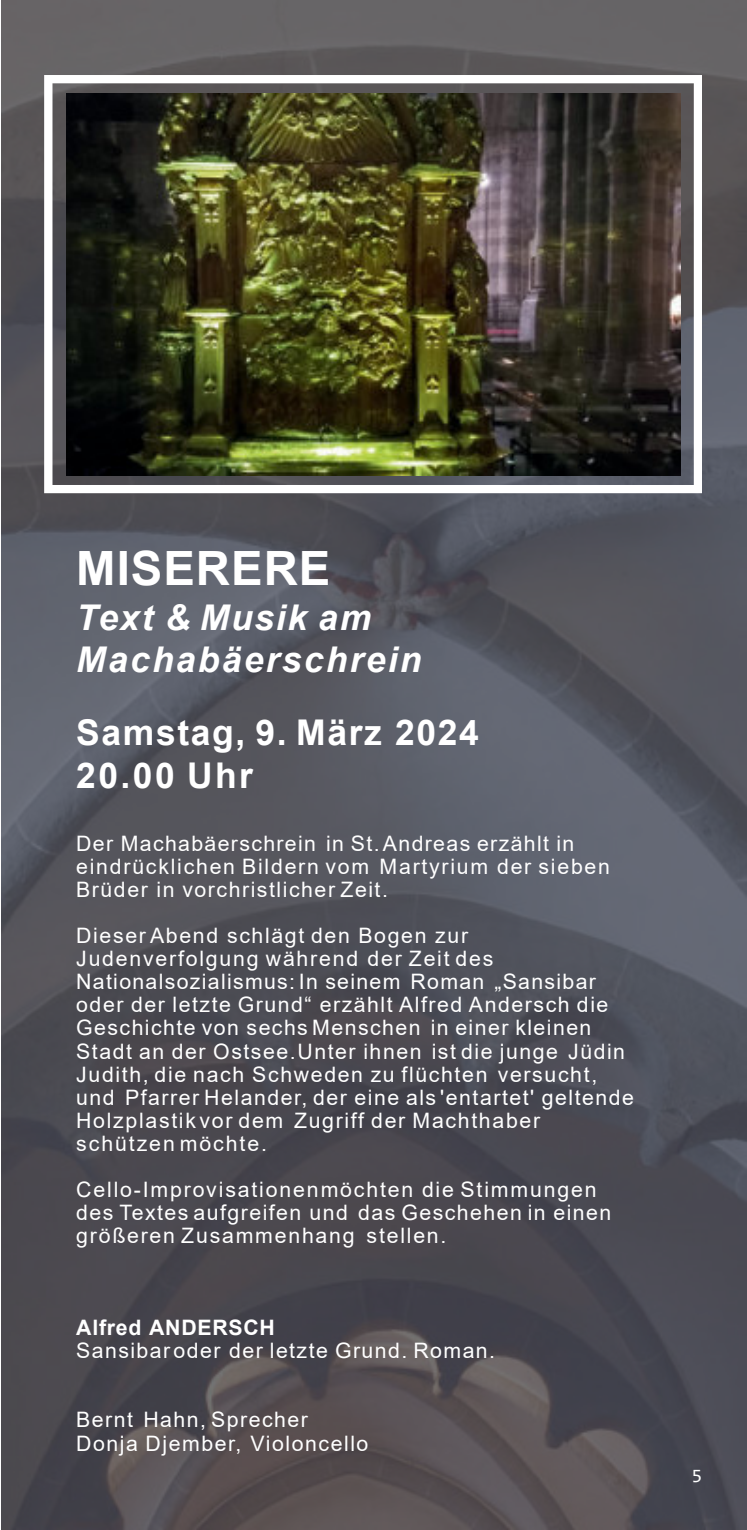
<style>
.page{position:relative;width:747px;height:1530px;background:#fff}
.page>*{position:absolute;margin:0;border:0;box-sizing:border-box;transform-origin:0 0}
.t1{font:700 47.25px "Arial";letter-spacing:.02em;color:#fff}
.t2{font:italic 700 35.5px/42.5px "Arial";letter-spacing:.065em;color:#fff}
.t3{font:700 35.5px/42.5px "Arial";letter-spacing:.045em;color:#fff}
.t4{font:21.25px/23px "Arial";letter-spacing:.07em;color:#fff}
.t5{font:700 21.25px "Arial";letter-spacing:.035em;color:#fff}
.t6{font:19px "Consolas";color:#fff}
</style>
<div class="page">
<img style="left:1px;top:0;width:745px;height:1530px">
<svg style="left:44px;top:75px;width:657px;height:418px"></svg>
<img style="left:66px;top:93px;width:613px;height:383px">
<h1 class="t1" style="left:76px;top:551px;width:255px">MISERERE</h1>
<h2 class="t2" style="left:76px;top:599px;width:346px">Text &amp; Musik am<br>Machabäerschrein</h2>
<h2 class="t3" style="left:76px;top:715px;width:404px">Samstag, 9. März 2024<br>20.00 Uhr</h2>
<p class="t4" style="left:76px;top:834px;width:535px">Der Machabäerschrein in St.Andreas erzählt in eindrücklichen Bildern vom Martyrium der sieben<br>Brüder in vorchristlicher Zeit.</p>
<p class="t4" style="left:76px;top:926px;width:559px">Dieser Abend schlägt den Bogen zur Judenverfolgung während der Zeit des Nationalsozialismus: In seinem Roman „Sansibar oder der letzte Grund“ erzählt Alfred Andersch die Geschichte von sechs Menschen in einer kleinen Stadt an der Ostsee.Unter ihnen ist die junge Jüdin Judith, die nach Schweden zu flüchten versucht, und Pfarrer Helander, der eine als 'entartet' geltende Holzplastikvor dem Zugriff der Machthaber schützen möchte.</p>
<p class="t4" style="left:76px;top:1180px;width:536px">Cello-Improvisationenmöchten die Stimmungen des Textes aufgreifen und das Geschehen in einen größeren Zusammenhang stellen.</p>
<p class="t5" style="left:76px;top:1320px;width:200px">Alfred ANDERSCH</p>
<p class="t4" style="left:76px;top:1341px;width:420px">Sansibaroder der letzte Grund. Roman.</p>
<p class="t4" style="left:76px;top:1410px;width:293px">Bernt Hahn, Sprecher<br>Donja Djember, Violoncello</p>
<p class="t6" style="left:691px;top:1468px;width:12px">5</p>
</div>
